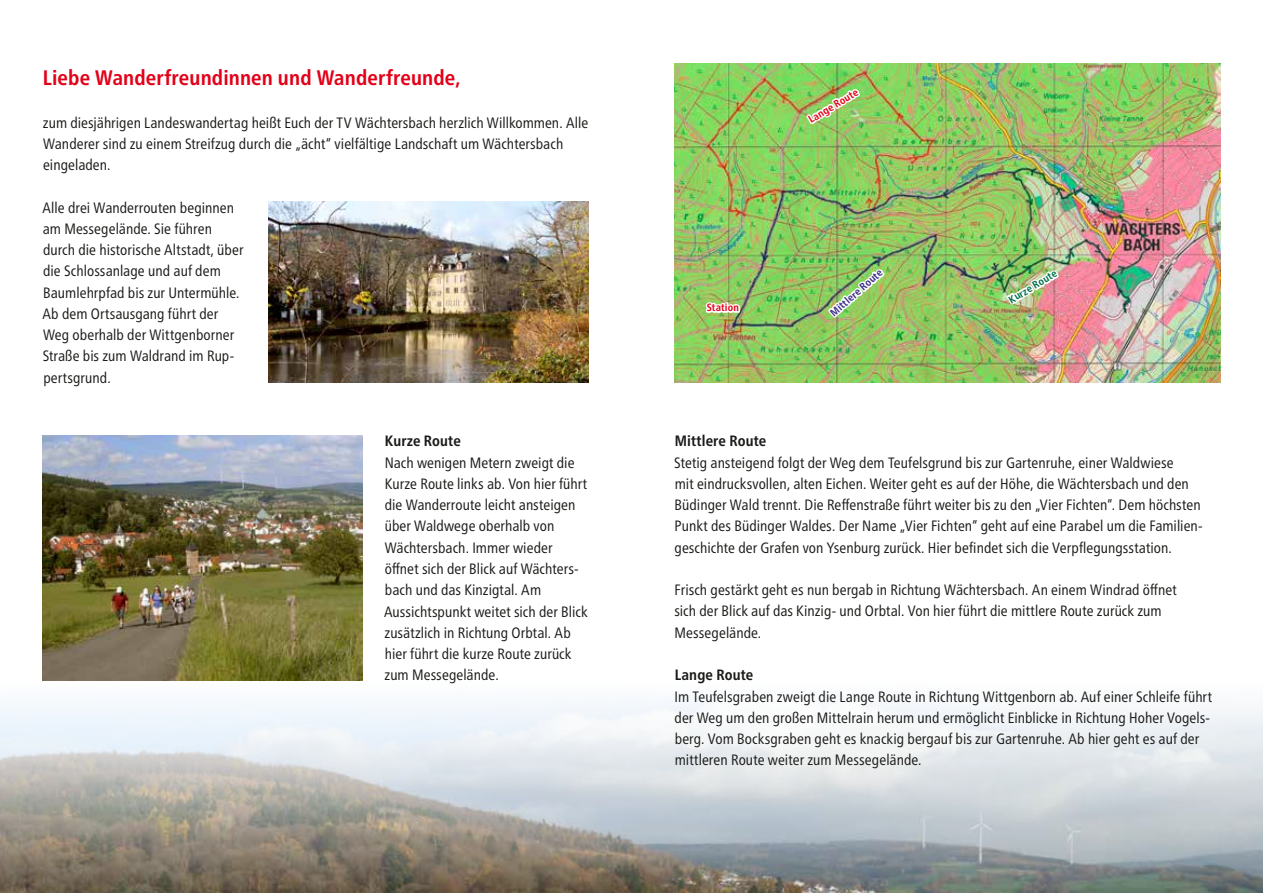
<style>
.page{position:relative;width:1263px;height:893px;background:#fff}
.page>*{position:absolute;margin:0;border:0;box-sizing:border-box;transform-origin:0 0}
.t1{font:700 condensed 21px "Frutiger Neue LT Pro";letter-spacing:.005em;color:#e30018}
.t2{font:condensed 15px/21.3px "Frutiger Neue LT Pro";color:#1a1a18}
.t3{font:700 condensed 15px "Frutiger Neue LT Pro";letter-spacing:.01em;color:#1a1a18}
.t4{font:700 condensed 10.5px "Frutiger Neue LT Pro";letter-spacing:.02em;color:#e30018}
.t5{font:700 condensed 10.5px "Frutiger Neue LT Pro";color:#382c87}
.t6{font:700 condensed 10.5px "Frutiger Neue LT Pro";color:#00704a}
</style>
<div class="page">
<img style="left:0;top:680px;width:1263px;height:213px">
<img style="left:674px;top:64px;width:546px;height:319px">
<img style="left:269px;top:201px;width:320px;height:182px">
<img style="left:43px;top:435px;width:320px;height:245px">
<img style="left:804px;top:87px;width:58px;height:40px">
<svg style="left:704px;top:297px;width:37px;height:25px"></svg>
<img style="left:825px;top:266px;width:62px;height:55px">
<img style="left:1004px;top:269px;width:57px;height:41px">
<h1 class="t1" style="left:43px;top:65px;width:419px">Liebe Wanderfreundinnen und Wanderfreunde,</h1>
<p class="t2" style="left:43px;top:112px;width:547px">zum diesjährigen Landeswandertag heißt Euch der TV Wächtersbach herzlich Willkommen. Alle<br>Wanderer sind zu einem Streifzug durch die „ächt“ vielfältige Landschaft um Wächtersbach eingeladen.</p>
<p class="t2" style="left:42px;top:197px;width:202px">Alle drei Wanderrouten beginnen am Messegelände. Sie führen durch die historische Altstadt, über die Schlossanlage und auf dem<br>Baumlehrpfad bis zur Untermühle.<br>Ab dem Ortsausgang führt der<br>Weg oberhalb der Wittgenborner<br>Straße bis zum Waldrand im Rup&shy;pertsgrund.</p>
<p class="t3" style="left:385px;top:432px;width:77px">Kurze Route</p>
<p class="t2" style="left:384px;top:452px;width:205px">Nach wenigen Metern zweigt die<br>Kurze Route links ab. Von hier führt die Wanderroute leicht ansteigen über Waldwege oberhalb von<br>Wächtersbach. Immer wieder öffnet sich der Blick auf Wächters&shy;bach und das Kinzigtal. Am<br>Aussichtspunkt weitet sich der Blick zusätzlich in Richtung Orbtal. Ab hier führt die kurze Route zurück zum Messegelände.</p>
<p class="t4" style="left:707px;top:301px;width:34px">Station</p>
<p class="t4" style="left:806px;top:115px;width:58px;rotate:-31deg">Lange Route</p>
<p class="t5" style="left:827px;top:309px;width:67px;rotate:-41deg">Mittlere Route</p>
<p class="t6" style="left:1006px;top:295px;width:56px;rotate:-31deg">Kurze Route</p>
<p class="t3" style="left:675px;top:432px;width:93px">Mittlere Route</p>
<p class="t2" style="left:674px;top:452px;width:529px">Stetig ansteigend folgt der Weg dem Teufelsgrund bis zur Gartenruhe, einer Waldwiese<br>mit eindrucksvollen, alten Eichen. Weiter geht es auf der Höhe, die Wächtersbach und den Büdinger Wald trennt. Die Reffenstraße führt weiter bis zu den „Vier Fichten“. Dem höchsten Punkt des Büdinger Waldes. Der Name „Vier Fichten“ geht auf eine Parabel um die Familien&shy;geschichte der Grafen von Ysenburg zurück. Hier befindet sich die Verpflegungsstation.</p>
<p class="t2" style="left:674px;top:579px;width:504px">Frisch gestärkt geht es nun bergab in Richtung Wächtersbach. An einem Windrad öffnet sich der Blick auf das Kinzig- und Orbtal. Von hier führt die mittlere Route zurück zum<br>Messegelände.</p>
<p class="t3" style="left:675px;top:666px;width:80px">Lange Route</p>
<p class="t2" style="left:674px;top:685px;width:539px">Im Teufelsgraben zweigt die Lange Route in Richtung Wittgenborn ab. Auf einer Schleife führt der Weg um den großen Mittelrain herum und ermöglicht Einblicke in Richtung Hoher Vogels&shy;berg. Vom Bocksgraben geht es knackig bergauf bis zur Gartenruhe. Ab hier geht es auf der mittleren Route weiter zum Messegelände.</p>
</div>
